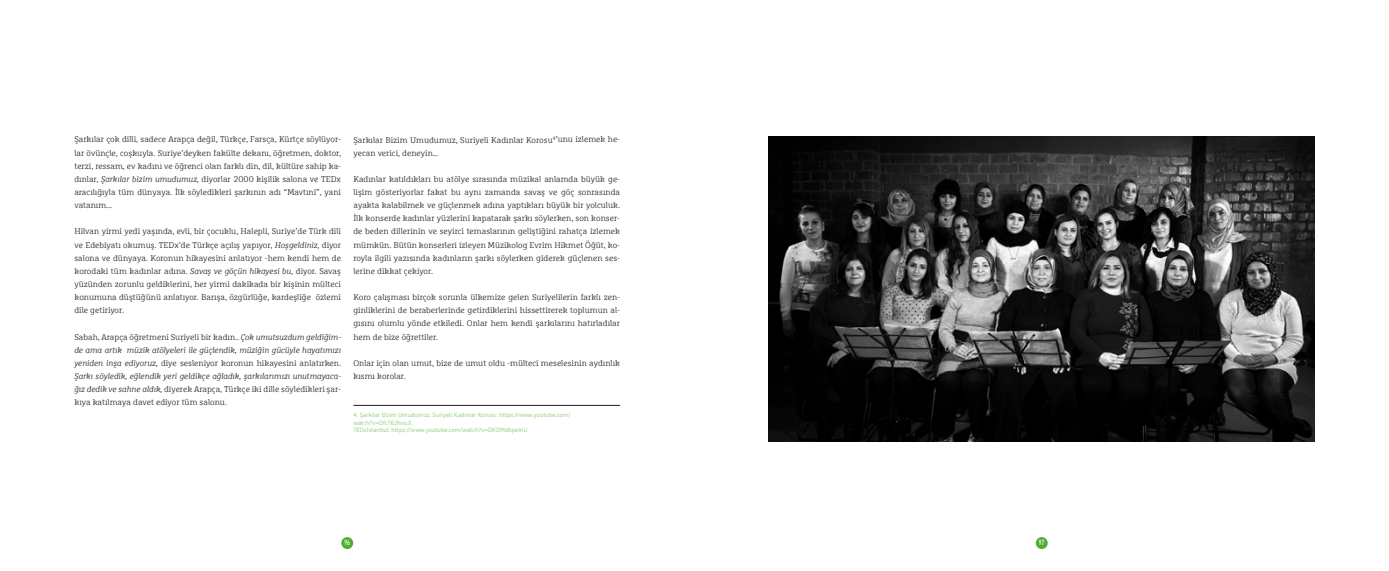
<style>
.page{position:relative;width:1389px;height:571px;background:#fff}
.page>*{position:absolute;margin:0;border:0;box-sizing:border-box;transform-origin:0 0}
.t1{font:300 8.31px/13.1px "Marselis Slab Offc Pro";color:#231f20;text-align:justify}
.t2{font:italic 300 8.31px/13.1px "Marselis Slab Offc Pro";color:#231f20;text-align:justify}
.t3{font:500 7.35px "DIN Cond";color:#fff}
.t4{font:300 6.12px/7.3px "Marselis Pro";color:#8ac670}
.s1{font-style:italic}
.s2{font-style:normal}
</style>
<div class="page">
<div style="left:341px;top:537px;width:12px;height:12px;background:#4fad2f;border-radius:50%"></div>
<div style="left:1036px;top:537px;width:12px;height:12px;background:#4fad2f;border-radius:50%"></div>
<hr style="left:353px;top:405px;width:267px;height:1px;background:#231f20">
<img style="left:769px;top:136px;width:546px;height:305px">
<p class="t1" style="left:74px;top:133px;width:268px">Şarkılar çok dilli, sadece Arapça değil, Türkçe, Farsça, Kürtçe söylüyor&shy;lar övünçle, coşkuyla. Suriye’deyken fakülte dekanı, öğretmen, doktor, terzi, ressam, ev kadını ve öğrenci olan farklı din, dil, kültüre sahip ka&shy;dınlar, <span class="s1">Şarkılar bizim umudumuz,</span> diyorlar 2000 kişilik salona ve TEDx aracılığıyla tüm dünyaya. İlk söyledikleri şarkının adı “Mavtıni”, yani vatanım...</p>
<p class="t1" style="left:74px;top:225px;width:268px">Hilvan yirmi yedi yaşında, evli, bir çocuklu, Halepli, Suriye’de Türk dili ve Edebiyatı okumuş. TEDx’de Türkçe açılış yapıyor, <span class="s1">Hoşgeldiniz,</span> diyor salona ve dünyaya. Koronun hikayesini anlatıyor -hem kendi hem de korodaki tüm kadınlar adına. <span class="s1">Savaş ve göçün hikayesi bu,</span> diyor. Savaş yüzünden zorunlu geldiklerini, her yirmi dakikada bir kişinin mülteci konumuna düştüğünü anlatıyor. Barışa, özgürlüğe, kardeşliğe özlemi dile getiriyor.</p>
<p class="t2" style="left:74px;top:330px;width:268px"><span class="s2">Sabah, Arapça öğretmeni Suriyeli bir kadın..</span> Çok umutsuzdum geldiğim&shy;de ama artık müzik atölyeleri ile güçlendik, müziğin gücüyle hayatımızı yeniden inşa ediyoruz, <span class="s2">diye sesleniyor koronun hikayesini anlatırken.<br></span>Şarkı söyledik, eğlendik yeri geldikçe ağladık, şarkılarımızı unutmayaca&shy;ğız dedik ve sahne aldık, <span class="s2">diyerek Arapça, Türkçe iki dille söyledikleri şar&shy;kıya katılmaya davet ediyor tüm salonu.</span></p>
<p class="t1" style="left:353px;top:133px;width:268px">Şarkılar Bizim Umudumuz, Suriyeli Kadınlar Korosu<sup>4</sup>’unu izlemek he&shy;yecan verici, deneyin…</p>
<p class="t1" style="left:353px;top:172px;width:268px">Kadınlar katıldıkları bu atölye sırasında müzikal anlamda büyük ge&shy;lişim gösteriyorlar fakat bu aynı zamanda savaş ve göç sonrasında ayakta kalabilmek ve güçlenmek adına yaptıkları büyük bir yolculuk.<br>İlk konserde kadınlar yüzlerini kapatarak şarkı söylerken, son konser&shy;de beden dillerinin ve seyirci temaslarının geliştiğini rahatça izlemek mümkün. Bütün konserleri izleyen Müzikolog Evrim Hikmet Öğüt, ko&shy;royla ilgili yazısında kadınların şarkı söylerken giderek güçlenen ses&shy;lerine dikkat çekiyor.</p>
<p class="t1" style="left:353px;top:290px;width:268px">Koro çalışması birçok sorunla ülkemize gelen Suriyelilerin farklı zen&shy;ginliklerini de beraberlerinde getirdiklerini hissettirerek toplumun al&shy;gısını olumlu yönde etkiledi. Onlar hem kendi şarkılarını hatırladılar hem de bize öğrettiler.</p>
<p class="t1" style="left:353px;top:356px;width:268px">Onlar için olan umut, bize de umut oldu -mülteci meselesinin aydınlık kısmı korolar.</p>
<p class="t4" style="left:353px;top:411px;width:219px">4. Şarkılar Bizim Umudumuz, Suriyeli Kadınlar Korosu: https://www.youtube.com/ watch?v=DfcT62hvoJI,<br>TEDxIstanbul: https://www.youtube.com/watch?v=DKDMdbpeInU</p>
<p class="t3" style="left:344px;top:538px;width:7px">96</p>
<p class="t3" style="left:1039px;top:538px;width:7px">97</p>
</div>
